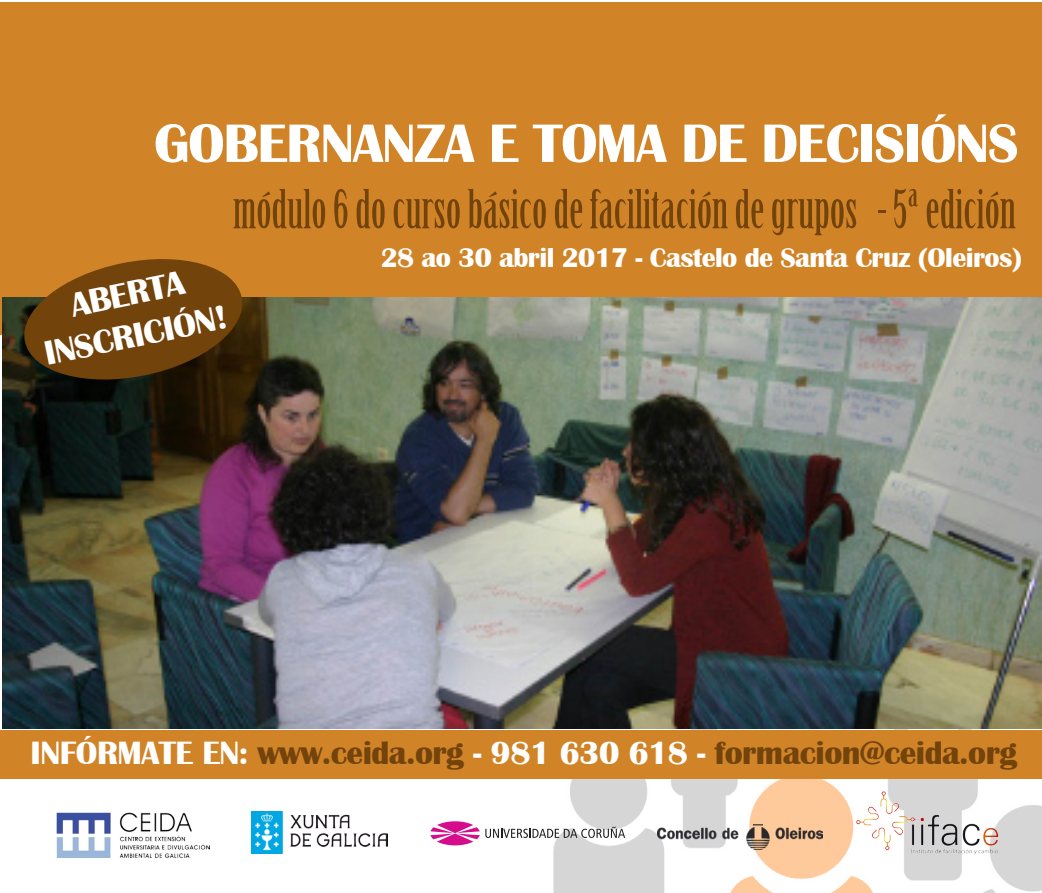
<style>
.page{position:relative;width:1042px;height:893px;background:#fff}
.page>*{position:absolute;margin:0;border:0;box-sizing:border-box;transform-origin:0 0}
.t1{font:700 56px "Britannic";letter-spacing:-.02em;color:#fff}
.t2{font:52.5px "Birch Std";color:#73430c}
.t3{font:700 35px/42px "Britannic";color:#fff;text-align:center}
.t4{font:700 33.25px "Britannic";letter-spacing:-.015em;color:#73430c}
.t5{font:700 28px "Britannic";letter-spacing:-.02em;color:#fff}
.s1{color:#fff}
</style>
<div class="page">
<img style="left:553px;top:729px;width:489px;height:164px">
<div style="left:0;top:2px;width:1042px;height:333px;background:#d18427"></div>
<img style="left:56px;top:812px;width:154px;height:46px">
<img style="left:252px;top:812px;width:135px;height:42px">
<img style="left:658px;top:824px;width:165px;height:25px">
<svg style="left:430px;top:821px;width:195px;height:24px"></svg>
<div style="left:0;top:730px;width:1042px;height:49px;background:#d18427"></div>
<img style="left:856px;top:790px;width:164px;height:72px">
<img style="left:3px;top:298px;width:1039px;height:431px">
<svg style="left:19px;top:259px;width:229px;height:128px;background:#6c420e"></svg>
<h1 class="t1" style="left:154px;top:112px;width:866px">GOBERNANZA E TOMA DE DECISIÓNS</h1>
<h2 class="t2" style="left:233px;top:180px;width:784px">módulo 6 do curso básico de facilitación de grupos - 5ª edición</h2>
<p class="t5" style="left:381px;top:242px;width:643px">28 ao 30 abril 2017 - Castelo de Santa Cruz (Oleiros)</p>
<p class="t3" style="left:32px;top:293px;width:188px;rotate:-12deg">ABERTA<br>INSCRICIÓN!</p>
<p class="t4" style="left:31px;top:734px;width:988px"><span class="s1">INFÓRMATE EN:</span> www.ceida.org <span class="s1">- 981 630 618 -</span> formacion@ceida.org</p>
</div>
